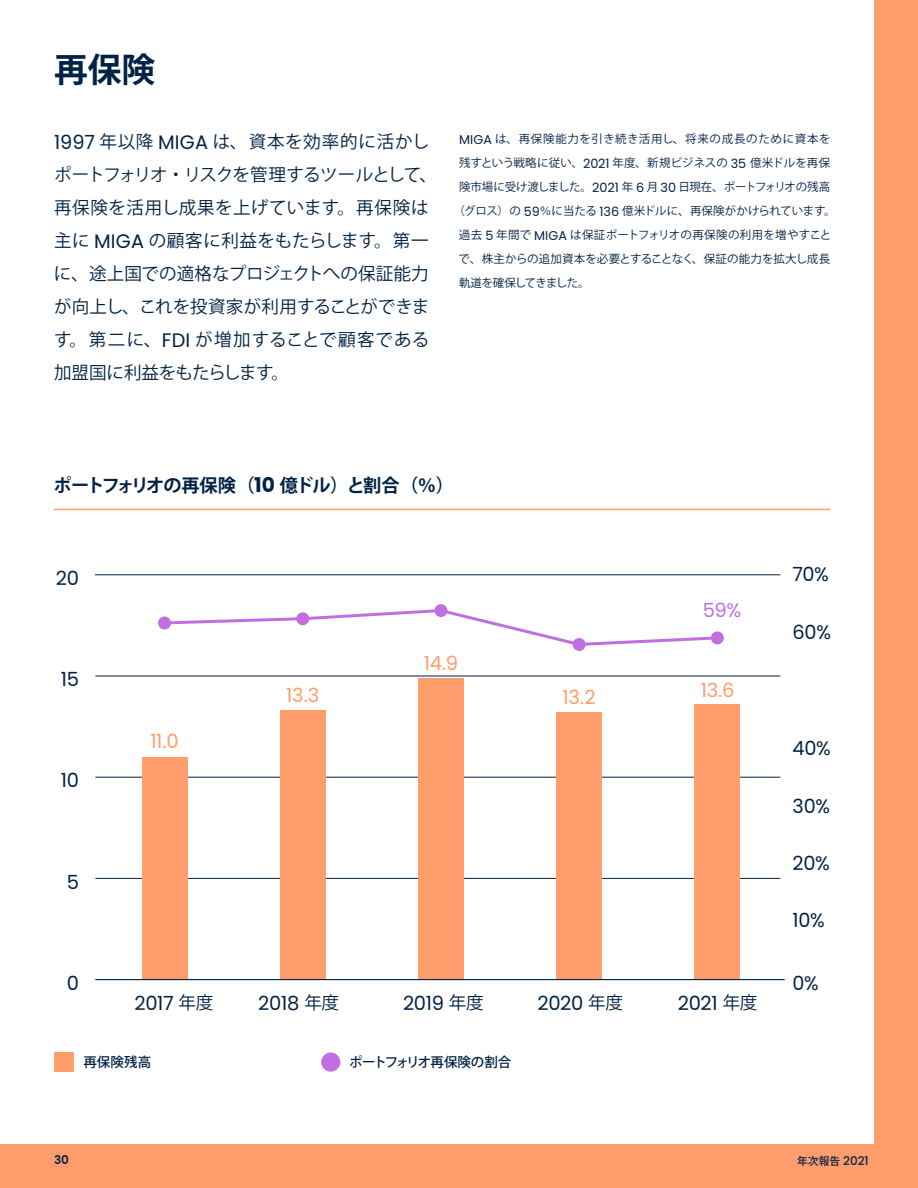
<style>
.page{position:relative;width:918px;height:1188px;background:#fff}
.page>*{position:absolute;margin:0;border:0;box-sizing:border-box;transform-origin:0 0}
.t1{font:700 33.75px "Koz Go Pro";color:#002245}
.t2{font:19.5px "Poppins";letter-spacing:-.015em;color:#002245}
.t3{font:19.5px "Poppins";letter-spacing:-.015em;color:#ff9d6c}
.t4{font:19.5px "Poppins";color:#c16ee0}
.t5{font:700 18.15px "Koz Go Pro";letter-spacing:-.08em;color:#002245}
.t6{font:17.55px/33px "Koz Go Pro";letter-spacing:.005em;color:#002245}
.t7{font:500 13.5px "Koz Go Pro";letter-spacing:-.035em;color:#002245}
.t8{font:500 13.5px "Koz Go Pro";letter-spacing:-.015em;color:#002245}
.t9{font:600 12px "Poppins";color:#002245}
.t10{font:11.55px "Koz Go Pro";letter-spacing:.005em;color:#002245}
.t11{font:11.55px "Koz Go Pro";letter-spacing:-.03em;color:#002245}
.t12{font:11.55px "Koz Go Pro";letter-spacing:.035em;color:#002245}
.t13{font:11.55px "Koz Go Pro";letter-spacing:.065em;color:#002245}
.t14{font:11.55px "Koz Go Pro";letter-spacing:-.065em;color:#002245}
.t15{font:500 10.8px "Koz Go Pro";color:#002245}
.s1{font-family:"Poppins";font-size:19.5px}
.s2{font-family:"Poppins";font-size:12.75px}
.s3{font-family:"Poppins";font-size:20.25px}
.s4{font-family:"Koz Go Pro";font-size:17.55px}
.s5{font-family:"Poppins";font-size:12px}
</style>
<div class="page">
<div style="left:0;top:1145px;width:918px;height:43px;background:#ff9d6c"></div>
<div style="left:875px;top:0;width:43px;height:1180px;background:#ff9d6c"></div>
<hr style="left:54px;top:509px;width:776px;height:1px;background:#ff9d6c">
<div style="left:321px;top:1053px;width:19px;height:19px;background:#c16ee0;border-radius:50%"></div>
<hr style="left:95px;top:878px;width:685px;height:1px;background:#002245">
<hr style="left:95px;top:777px;width:685px;height:1px;background:#002245">
<hr style="left:95px;top:676px;width:685px;height:1px;background:#002245">
<hr style="left:95px;top:575px;width:685px;height:1px;background:#002245">
<div style="left:142px;top:757px;width:45px;height:223px;background:#ff9d6c"></div>
<div style="left:54px;top:1052px;width:20px;height:20px;background:#ff9d6c"></div>
<div style="left:280px;top:710px;width:46px;height:270px;background:#ff9d6c"></div>
<div style="left:418px;top:678px;width:46px;height:302px;background:#ff9d6c"></div>
<div style="left:556px;top:712px;width:46px;height:268px;background:#ff9d6c"></div>
<div style="left:694px;top:704px;width:46px;height:276px;background:#ff9d6c"></div>
<svg style="left:158px;top:617px;width:13px;height:12px"></svg>
<svg style="left:434px;top:604px;width:13px;height:13px"></svg>
<svg style="left:573px;top:638px;width:13px;height:13px"></svg>
<svg style="left:711px;top:631px;width:13px;height:13px"></svg>
<svg style="left:161px;top:607px;width:559px;height:40px"></svg>
<hr style="left:95px;top:979px;width:690px;height:1px;background:#002245">
<h1 class="t1" style="left:54px;top:48px;width:103px">再保険</h1>
<p class="t6" style="left:54px;top:126px;width:385px"><span class="s1">1997</span> 年以降 <span class="s1">MIGA</span> は、資本を効率的に活かしポートフォリオ・リスクを管理するツールとして、再保険を活用し成果を上げています。再保険は主に <span class="s1">MIGA</span> の顧客に利益をもたらします。第一に、途上国での適格なプロジェクトへの保証能力が向上し、これを投資家が利用することができます。第二に、<span class="s1">FDI</span> が増加することで顧客である加盟国に利益をもたらします。</p>
<p class="t13" style="left:459px;top:132px;width:373px"><span class="s2">MIGA</span> は、再保険能力を引き続き活用し、将来の成長のために資本を</p>
<p class="t10" style="left:459px;top:156px;width:373px">残すという戦略に従い、<span class="s2">2021</span> 年度、新規ビジネスの <span class="s2">35</span> 億米ドルを再保</p>
<p class="t11" style="left:459px;top:180px;width:373px">険市場に受け渡しました。<span class="s2">2021</span> 年 <span class="s2">6</span> 月 <span class="s2">30</span> 日現在、ポートフォリオの残高</p>
<p class="t10" style="left:453px;top:204px;width:384px">（グロス）の <span class="s2">59</span>％に当たる <span class="s2">136</span> 億米ドルに、再保険がかけられています。</p>
<p class="t12" style="left:459px;top:228px;width:374px">過去 <span class="s2">5</span> 年間で <span class="s2">MIGA</span> は保証ポートフォリオの再保険の利用を増やすこと</p>
<p class="t10" style="left:459px;top:252px;width:373px">で、株主からの追加資本を必要とすることなく、保証の能力を拡大し成長</p>
<p class="t14" style="left:459px;top:276px;width:132px">軌道を確保してきました。</p>
<p class="t5" style="left:54px;top:473px;width:402px">ポートフォリオの再保険（<span class="s3">10</span> 億ドル）と割合（％）</p>
<p class="t2" style="left:56px;top:567px;width:25px">20</p>
<p class="t2" style="left:61px;top:668px;width:20px">15</p>
<p class="t2" style="left:61px;top:769px;width:20px">10</p>
<p class="t2" style="left:67px;top:871px;width:14px">5</p>
<p class="t3" style="left:150px;top:730px;width:30px">11.0</p>
<p class="t3" style="left:286px;top:684px;width:35px">13.3</p>
<p class="t3" style="left:424px;top:652px;width:36px">14.9</p>
<p class="t4" style="left:703px;top:599px;width:40px">59%</p>
<p class="t3" style="left:563px;top:686px;width:35px">13.2</p>
<p class="t3" style="left:701px;top:679px;width:35px">13.6</p>
<p class="t2" style="left:793px;top:563px;width:38px">70%</p>
<p class="t2" style="left:793px;top:620px;width:40px">60%</p>
<p class="t2" style="left:793px;top:737px;width:40px">40%</p>
<p class="t2" style="left:793px;top:795px;width:39px">30%</p>
<p class="t2" style="left:793px;top:852px;width:39px">20%</p>
<p class="t2" style="left:793px;top:909px;width:34px">10%</p>
<p class="t2" style="left:67px;top:972px;width:14px">0</p>
<p class="t2" style="left:793px;top:971px;width:28px">0%</p>
<p class="t2" style="left:134px;top:991px;width:80px">2017 <span class="s4">年度</span></p>
<p class="t2" style="left:258px;top:991px;width:82px">2018 <span class="s4">年度</span></p>
<p class="t2" style="left:403px;top:991px;width:82px">2019 <span class="s4">年度</span></p>
<p class="t2" style="left:537px;top:991px;width:87px">2020 <span class="s4">年度</span></p>
<p class="t2" style="left:678px;top:991px;width:81px">2021 <span class="s4">年度</span></p>
<p class="t8" style="left:84px;top:1053px;width:69px">再保険残高</p>
<p class="t7" style="left:349px;top:1053px;width:164px">ポートフォリオ再保険の割合</p>
<p class="t9" style="left:54px;top:1153px;width:16px">30</p>
<p class="t15" style="left:797px;top:1154px;width:73px">年次報告 <span class="s5">2021</span></p>
</div>
